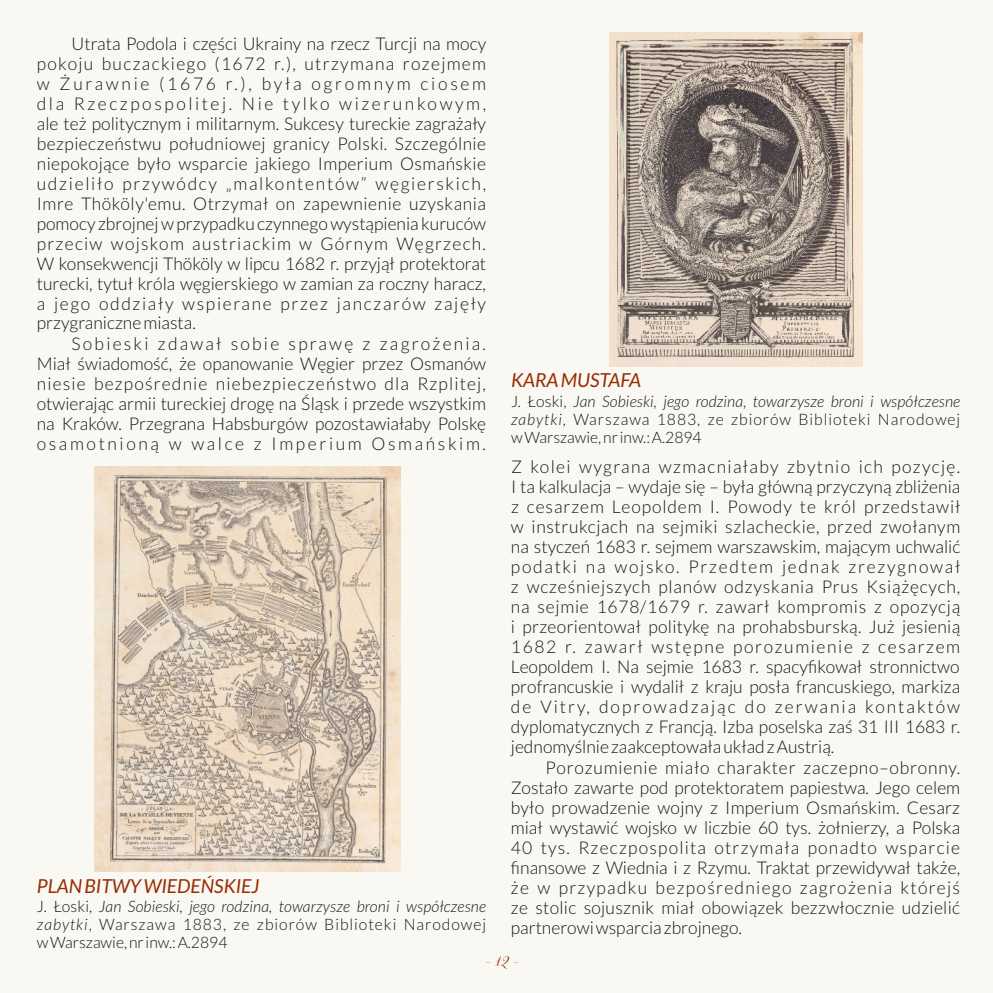
<style>
.page{position:relative;width:993px;height:993px;background:#fff}
.page>*{position:absolute;margin:0;border:0;box-sizing:border-box;transform-origin:0 0}
.t1{font:35px "Respective 2.0 Swashes";color:#992c03}
.t2{font:italic 19.25px "Lato";color:#992c03}
.t3{font:300 17.5px/19.9px "Lato";color:#151616;text-align:justify}
.t4{font:300 15.75px/18px "Lato";letter-spacing:.06em;color:#151616;text-align:justify}
.s1{font-style:italic}
.s2{font-family:"Respective 2.0"}
</style>
<div class="page">
<div style="left:0;top:0;width:992px;height:992px;background:#faf8f2"></div>
<img style="left:95px;top:466px;width:305px;height:404px">
<img style="left:609px;top:33px;width:252px;height:333px">
<p class="t3" style="left:37px;top:35px;width:451px;text-indent:35px">Utrata Podola i części Ukrainy na rzecz Turcji na mocy pokoju buczackiego (1672 r.), utrzymana rozejmem w Żurawnie (1676 r.), była ogromnym ciosem dla Rzeczpospolitej. Nie tylko wizerunkowym, ale też politycznym i militarnym. Sukcesy tureckie zagrażały bezpieczeństwu południowej granicy Polski. Szczególnie niepokojące było wsparcie jakiego Imperium Osmańskie udzieliło przywódcy „malkontentów” węgierskich, Imre Thököly'emu. Otrzymał on zapewnienie uzyskania pomocy zbrojnej w przypadku czynnego wystąpienia kuruców przeciw wojskom austriackim w Górnym Węgrzech.<br>W konsekwencji Thököly w lipcu 1682 r. przyjął protektorat turecki, tytuł króla węgierskiego w zamian za roczny haracz, a jego oddziały wspierane przez janczarów zajęły przygraniczne miasta.</p>
<p class="t3" style="left:37px;top:335px;width:450px;text-indent:35px">Sobieski zdawał sobie sprawę z zagrożenia.<br>Miał świadomość, że opanowanie Węgier przez Osmanów niesie bezpośrednie niebezpieczeństwo dla Rzplitej, otwierając armii tureckiej drogę na Śląsk i przede wszystkim na Kraków. Przegrana Habsburgów pozostawiałaby Polskę osamotnioną w walce z Imperium Osmańskim.</p>
<p class="t2" style="left:37px;top:877px;width:224px">PLAN BITWY WIEDEŃSKIEJ</p>
<p class="t4" style="left:37px;top:898px;width:450px">J. Łoski, <span class="s1">Jan Sobieski, jego rodzina, towarzysze broni i współczesne zabytki</span>, Warszawa 1883, ze zbiorów Biblioteki Narodowej w Warszawie, nr inw.: A.2894</p>
<p class="t2" style="left:511px;top:371px;width:131px">KARA MUSTAFA</p>
<p class="t4" style="left:511px;top:392px;width:450px">J. Łoski, <span class="s1">Jan Sobieski, jego rodzina, towarzysze broni i współczesne zabytki</span>, Warszawa 1883, ze zbiorów Biblioteki Narodowej w Warszawie, nr inw.: A.2894</p>
<p class="t3" style="left:510px;top:458px;width:451px">Z kolei wygrana wzmacniałaby zbytnio ich pozycję.<br>I ta kalkulacja – wydaje się – była główną przyczyną zbliżenia z cesarzem Leopoldem I. Powody te król przedstawił w instrukcjach na sejmiki szlacheckie, przed zwołanym na styczeń 1683 r. sejmem warszawskim, mającym uchwalić podatki na wojsko. Przedtem jednak zrezygnował z wcześniejszych planów odzyskania Prus Książęcych, na sejmie 1678/1679 r. zawarł kompromis z opozycją i przeorientował politykę na prohabsburską. Już jesienią 1682 r. zawarł wstępne porozumienie z cesarzem Leopoldem I. Na sejmie 1683 r. spacyfikował stronnictwo profrancuskie i wydalił z kraju posła francuskiego, markiza de Vitry, doprowadzając do zerwania kontaktów dyplomatycznych z Francją. Izba poselska zaś 31 III 1683 r. jednomyślnie zaakceptowała układ z Austrią.</p>
<p class="t3" style="left:510px;top:758px;width:451px;text-indent:35px">Porozumienie miało charakter zaczepno–obronny.<br>Zostało zawarte pod protektoratem papiestwa. Jego celem było prowadzenie wojny z Imperium Osmańskim. Cesarz miał wystawić wojsko w liczbie 60 tys. żołnierzy, a Polska 40 tys. Rzeczpospolita otrzymała ponadto wsparcie finansowe z Wiednia i z Rzymu. Traktat przewidywał także, że w przypadku bezpośredniego zagrożenia którejś ze stolic sojusznik miał obowiązek bezzwłocznie udzielić partnerowi wsparcia zbrojnego.</p>
<h1 class="t1" style="left:485px;top:944px;width:34px">– <span class="s2">12</span> –</h1>
</div>
